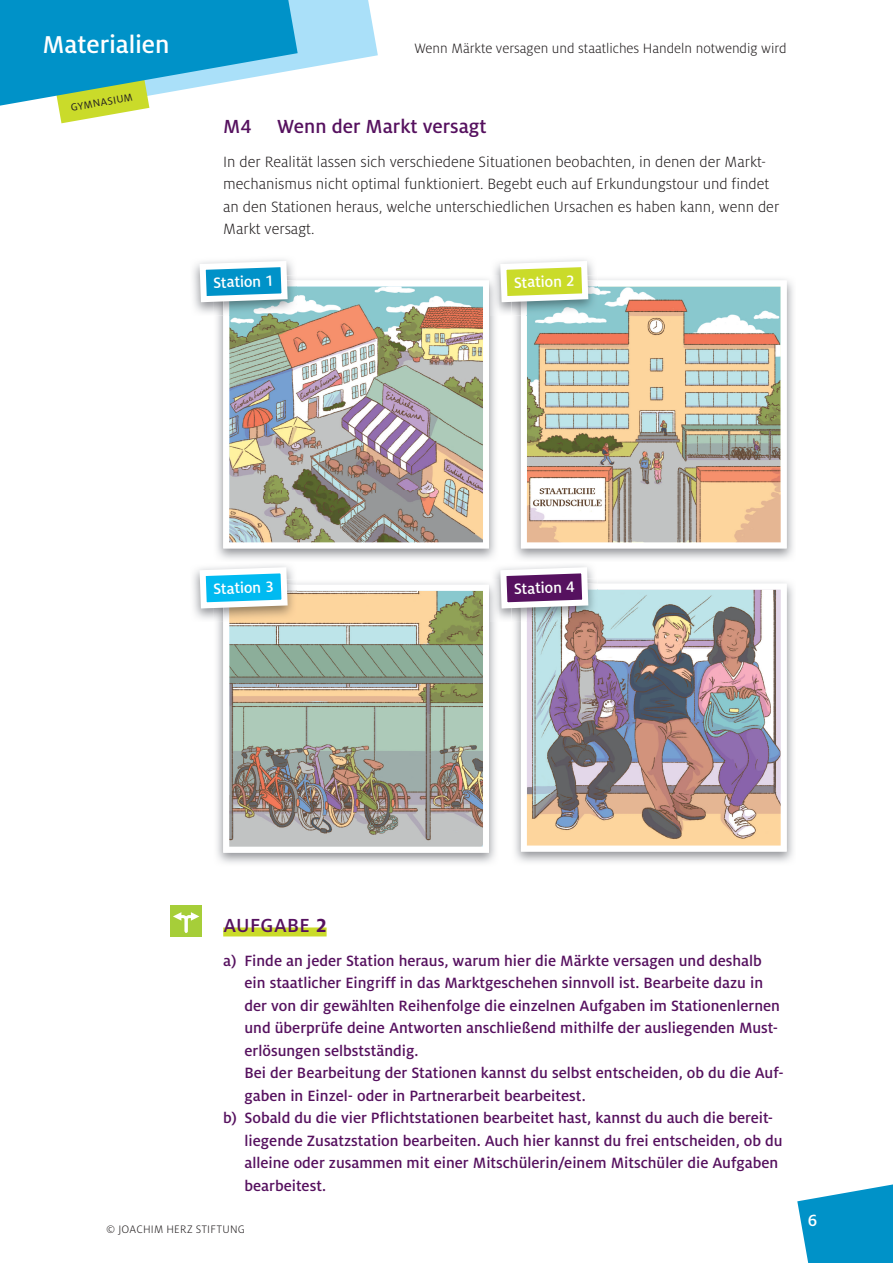
<style>
.page{position:relative;width:893px;height:1263px;background:#fff}
.page>*{position:absolute;margin:0;border:0;box-sizing:border-box;transform-origin:0 0}
.t1{font:500 27px "Milo OT";color:#fff}
.t2{font:500 21px "Milo OT";letter-spacing:.005em;color:#56115f}
.t3{font:500 18px "Milo OT";color:#fff}
.t4{font:500 16.5px "Milo OT";color:#56115f}
.t5{font:300 16.5px/22.5px "Milo Pro";color:#231f20}
.t6{font:500 16.5px "Milo OT";color:#fff}
.t7{font:300 15px "Milo Pro";color:#231f20}
.t8{font:300 12px "Milo Pro";letter-spacing:.025em;color:#231f20}
.t9{font:11.4px "Milo OT";color:#231f20}
.s1{font-weight:700}
</style>
<div class="page">
<svg style="left:797px;top:1184px;width:96px;height:79px"></svg>
<svg style="left:0;top:0;width:378px;height:123px"></svg>
<div style="left:223px;top:927px;width:104px;height:9px;background:#cadb2a"></div>
<img style="left:217px;top:279px;width:278px;height:280px">
<img style="left:223px;top:280px;width:266px;height:268px">
<img style="left:217px;top:583px;width:278px;height:280px">
<svg style="left:223px;top:585px;width:266px;height:268px;background:#afb2a2"></svg>
<img style="left:515px;top:279px;width:278px;height:280px">
<svg style="left:521px;top:280px;width:266px;height:268px;background:#cac2ae"></svg>
<img style="left:515px;top:582px;width:278px;height:280px">
<svg style="left:521px;top:584px;width:266px;height:267px;background:#b4a7a9"></svg>
<img style="left:494px;top:570px;width:99px;height:49px">
<img style="left:491px;top:580px;width:7px;height:42px">
<img style="left:512px;top:578px;width:85px;height:44px">
<img style="left:521px;top:584px;width:76px;height:38px">
<svg style="left:497px;top:565px;width:94px;height:47px"></svg>
<img style="left:214px;top:580px;width:83px;height:42px">
<img style="left:223px;top:585px;width:74px;height:37px">
<svg style="left:196px;top:564px;width:95px;height:48px"></svg>
<img style="left:214px;top:275px;width:83px;height:41px">
<img style="left:223px;top:280px;width:74px;height:36px">
<svg style="left:196px;top:258px;width:95px;height:47px"></svg>
<img style="left:494px;top:264px;width:100px;height:49px">
<img style="left:491px;top:275px;width:7px;height:41px">
<img style="left:512px;top:275px;width:85px;height:41px">
<img style="left:521px;top:280px;width:76px;height:36px">
<svg style="left:497px;top:259px;width:94px;height:46px"></svg>
<div style="left:170px;top:905px;width:32px;height:32px;background:#a6ce39"></div>
<svg style="left:173px;top:912px;width:26px;height:21px"></svg>
<h1 class="t1" style="left:43px;top:30px;width:129px">Materialien</h1>
<p class="t9" style="left:70px;top:101px;width:64px;rotate:-10deg">GYMNASIUM</p>
<p class="t7" style="left:414px;top:40px;width:374px">Wenn Märkte versagen und staatliches Handeln notwendig wird</p>
<p class="t2" style="left:223px;top:115px;width:265px">M4 Wenn der Markt versagt</p>
<p class="t5" style="left:223px;top:150px;width:557px">In der Realität lassen sich verschiedene Situationen beobachten, in denen der Markt&shy;mechanismus nicht optimal funktioniert. Begebt euch auf Erkundungstour und findet an den Stationen heraus, welche unterschiedlichen Ursachen es haben kann, wenn der Markt versagt.</p>
<p class="t6" style="left:213px;top:274px;width:62px;rotate:-2deg">station 1</p>
<p class="t6" style="left:514px;top:274px;width:62px;rotate:-2deg">station 2</p>
<p class="t6" style="left:213px;top:580px;width:62px;rotate:-2deg">station 3</p>
<p class="t6" style="left:514px;top:580px;width:62px;rotate:-2deg">station 4</p>
<p class="t2" style="left:223px;top:913px;width:105px">aufgabe <span class="s1">2</span></p>
<p class="t4" style="left:223px;top:951px;width:540px">a) finde an jeder station heraus, warum hier die Märkte versagen und deshalb</p>
<p class="t4" style="left:244px;top:974px;width:520px">ein staatlicher eingriff in das Marktgeschehen sinnvoll ist. bearbeite dazu in</p>
<p class="t4" style="left:244px;top:996px;width:537px">der von dir gewählten reihenfolge die einzelnen aufgaben im stationenlernen</p>
<p class="t4" style="left:244px;top:1019px;width:535px">und überprüfe deine antworten anschließend mithilfe der ausliegenden Must-</p>
<p class="t4" style="left:244px;top:1041px;width:175px">erlösungen selbstständig.</p>
<p class="t4" style="left:244px;top:1064px;width:541px">bei der bearbeitung der stationen kannst du selbst entscheiden, ob du die auf-</p>
<p class="t4" style="left:244px;top:1086px;width:343px">gaben in einzel- oder in partnerarbeit bearbeitest.</p>
<p class="t4" style="left:223px;top:1109px;width:551px">b) sobald du die vier pflichtstationen bearbeitet hast, kannst du auch die bereit-</p>
<p class="t4" style="left:244px;top:1131px;width:540px">liegende Zusatzstation bearbeiten. auch hier kannst du frei entscheiden, ob du</p>
<p class="t4" style="left:244px;top:1154px;width:535px">alleine oder zusammen mit einer Mitschülerin/einem Mitschüler die aufgaben</p>
<p class="t4" style="left:244px;top:1176px;width:83px">bearbeitest.</p>
<p class="t8" style="left:106px;top:1223px;width:140px">© JOACHIM HERZ STIFTUNG</p>
<p class="t3" style="left:808px;top:1211px;width:11px">6</p>
</div>
